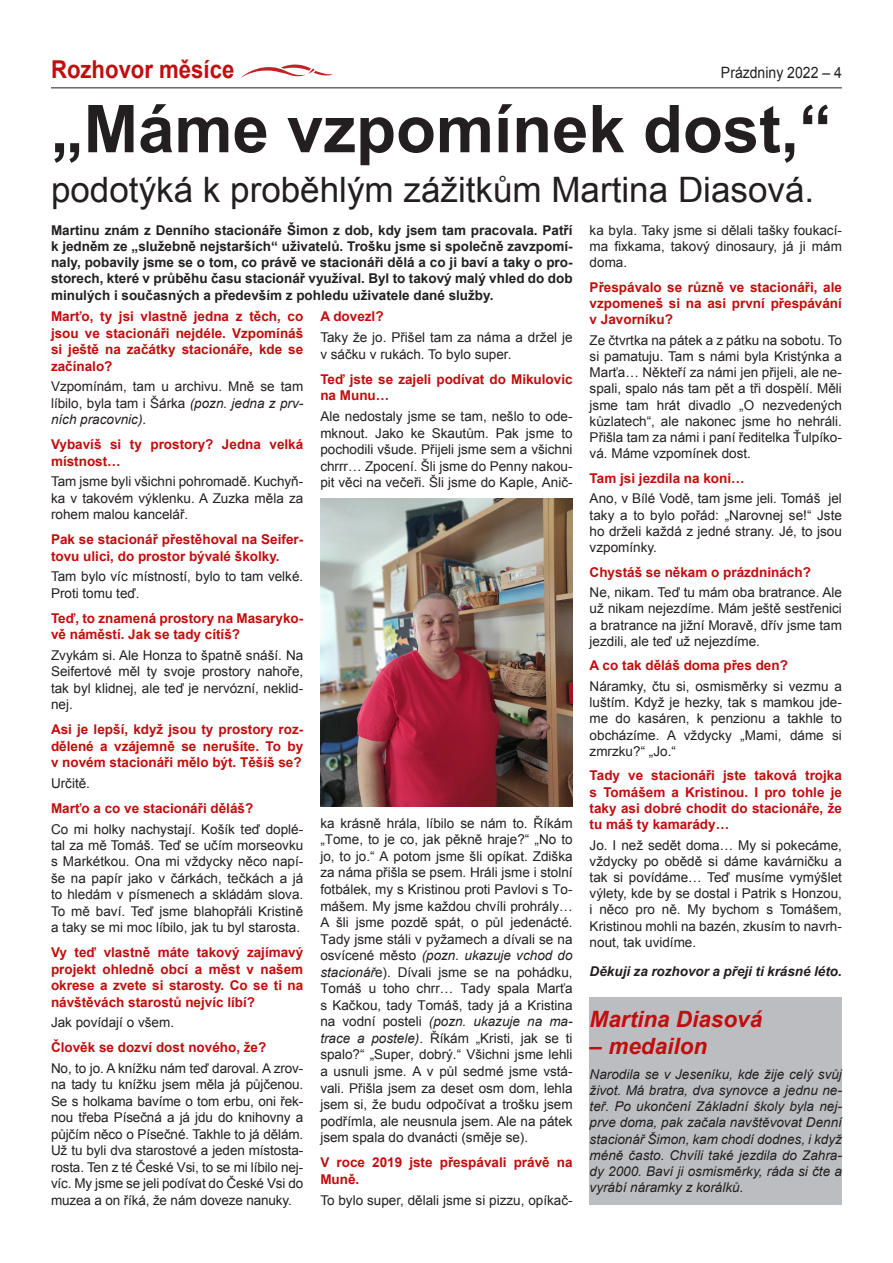
<style>
.page{position:relative;width:893px;height:1263px;background:#fff}
.page>*{position:absolute;margin:0;border:0;box-sizing:border-box;transform-origin:0 0}
.t1{font:700 66px "Arial";color:#231f20}
.t2{font:35.1px "Arial";color:#231f20}
.t3{font:700 24.6px "Arial";color:#c20d0e;scale:.9 1}
.t4{font:italic 700 22.5px "Arial";color:#c20d0e}
.t5{font:15.6px "Arial";color:#231f20;scale:.9 1}
.Otázka_rozhovoru{font:13.5px/16.5px "Arial";color:#231f20;text-align:justify}
.Otázka_rozhovoru-2{font:700 13.5px/16.5px "Arial";color:#c20d0e;text-align:justify}
.t6{font:700 13.5px/16.2px "Arial";color:#231f20;text-align:justify}
.medailon{font:italic 13.5px/16.2px "Arial";color:#231f20;text-align:justify}
.Otázka_rozhovoru-3{font:italic 700 13.5px "Arial";color:#231f20}
.s1{font-style:italic}
</style>
<div class="page">
<div style="left:590px;top:997px;width:252px;height:208px;background:#bcbdc0"></div>
<svg style="left:241px;top:65px;width:92px;height:13px"></svg>
<hr style="left:51px;top:87px;width:791px;height:1px;background:#231f20">
<img style="left:320px;top:499px;width:253px;height:308px">
<p class="t3" style="left:51px;top:53px;width:205px">Rozhovor měsíce</p>
<p class="t5" style="left:721px;top:62px;width:136px">Prázdniny 2022 – 4</p>
<p class="t1" style="left:51px;top:85px;width:782px">„Máme vzpomínek dost,“</p>
<p class="t2" style="left:51px;top:166px;width:765px">podotýká k proběhlým zážitkům Martina Diasová.</p>
<p class="t6" style="left:51px;top:222px;width:523px">Martinu znám z Denního stacionáře Šimon z dob, kdy jsem tam pracovala. Patří k jedněm ze „služebně nejstarších“ uživatelů. Trošku jsme si společně zavzpomí&shy;naly, pobavily jsme se o tom, co právě ve stacionáři dělá a co ji baví a taky o pro&shy;storech, které v průběhu času stacionář využíval. Byl to takový malý vhled do dob minulých i současných a především z pohledu uživatele dané služby.</p>
<p class="Otázka_rozhovoru-2" style="left:51px;top:309px;width:254px">Marťo, ty jsi vlastně jedna z těch, co jsou ve stacionáři nejdéle. Vzpomínáš si ještě na začátky stacionáře, kde se začínalo?</p>
<p class="Otázka_rozhovoru" style="left:51px;top:378px;width:254px">Vzpomínám, tam u archivu. Mně se tam líbilo, byla tam i Šárka <span class="s1">(pozn. jedna z prv&shy;ních pracovnic)</span>.</p>
<p class="Otázka_rozhovoru-2" style="left:51px;top:437px;width:254px">Vybavíš si ty prostory? Jedna velká místnost…</p>
<p class="Otázka_rozhovoru" style="left:51px;top:473px;width:254px">Tam jsme byli všichni pohromadě. Kuchyň&shy;ka v takovém výklenku. A Zuzka měla za rohem malou kancelář.</p>
<p class="Otázka_rozhovoru-2" style="left:51px;top:532px;width:254px">Pak se stacionář přestěhoval na Seifer&shy;tovu ulici, do prostor bývalé školky.</p>
<p class="Otázka_rozhovoru" style="left:51px;top:568px;width:254px">Tam bylo víc místností, bylo to tam velké.<br>Proti tomu teď.</p>
<p class="Otázka_rozhovoru-2" style="left:51px;top:610px;width:254px">Teď, to znamená prostory na Masaryko&shy;vě náměstí. Jak se tady cítíš?</p>
<p class="Otázka_rozhovoru" style="left:51px;top:647px;width:254px">Zvykám si. Ale Honza to špatně snáší. Na Seifertové měl ty svoje prostory nahoře, tak byl klidnej, ale teď je nervózní, neklid&shy;nej.</p>
<p class="Otázka_rozhovoru-2" style="left:51px;top:722px;width:254px">Asi je lepší, když jsou ty prostory roz&shy;dělené a vzájemně se nerušíte. To by v novém stacionáři mělo být. Těšíš se?</p>
<p class="Otázka_rozhovoru" style="left:51px;top:775px;width:41px">Určitě.</p>
<p class="Otázka_rozhovoru-2" style="left:51px;top:800px;width:204px">Marťo a co ve stacionáři děláš?</p>
<p class="Otázka_rozhovoru" style="left:51px;top:821px;width:254px">Co mi holky nachystají. Košík teď doplé&shy;tal za mě Tomáš. Teď se učím morseovku s Markétkou. Ona mi vždycky něco napí&shy;še na papír jako v čárkách, tečkách a já to hledám v písmenech a skládám slova.<br>To mě baví. Teď jsme blahopřáli Kristině a taky se mi moc líbilo, jak tu byl starosta.</p>
<p class="Otázka_rozhovoru-2" style="left:51px;top:944px;width:254px">Vy teď vlastně máte takový zajímavý projekt ohledně obcí a měst v našem okrese a zvete si starosty. Co se ti na návštěvách starostů nejvíc líbí?</p>
<p class="Otázka_rozhovoru" style="left:51px;top:1014px;width:125px">Jak povídají o všem.</p>
<p class="Otázka_rozhovoru-2" style="left:51px;top:1039px;width:217px">Člověk se dozví dost nového, že?</p>
<p class="Otázka_rozhovoru" style="left:51px;top:1060px;width:254px">No, to jo. A knížku nám teď daroval. A zrov&shy;na tady tu knížku jsem měla já půjčenou.<br>Se s holkama bavíme o tom erbu, oni řek&shy;nou třeba Písečná a já jdu do knihovny a půjčím něco o Písečné. Takhle to já dělám.<br>Už tu byli dva starostové a jeden místosta&shy;rosta. Ten z té České Vsi, to se mi líbilo nej&shy;víc. My jsme se jeli podívat do České Vsi do muzea a on říká, že nám doveze nanuky.</p>
<p class="Otázka_rozhovoru" style="left:590px;top:222px;width:254px">ka byla. Taky jsme si dělali tašky foukací&shy;ma fixkama, takový dinosaury, já ji mám doma.</p>
<p class="Otázka_rozhovoru-2" style="left:590px;top:279px;width:254px">Přespávalo se různě ve stacionáři, ale vzpomeneš si na asi první přespávání v Javorníku?</p>
<p class="Otázka_rozhovoru" style="left:590px;top:332px;width:254px">Ze čtvrtka na pátek a z pátku na sobotu. To si pamatuju. Tam s námi byla Kristýnka a Marťa… Někteří za námi jen přijeli, ale ne&shy;spali, spalo nás tam pět a tři dospělí. Měli jsme tam hrát divadlo „O nezvedených kůzlatech“, ale nakonec jsme ho nehráli.<br>Přišla tam za námi i paní ředitelka Ťulpíko&shy;vá. Máme vzpomínek dost.</p>
<p class="Otázka_rozhovoru-2" style="left:590px;top:470px;width:157px">Tam jsi jezdila na koni…</p>
<p class="Otázka_rozhovoru" style="left:590px;top:491px;width:254px">Ano, v Bílé Vodě, tam jsme jeli. Tomáš jel taky a to bylo pořád: „Narovnej se!“ Jste ho drželi každá z jedné strany. Jé, to jsou vzpomínky.</p>
<p class="Otázka_rozhovoru-2" style="left:590px;top:564px;width:223px">Chystáš se někam o prázdninách?</p>
<p class="Otázka_rozhovoru" style="left:590px;top:584px;width:254px">Ne, nikam. Teď tu mám oba bratrance. Ale už nikam nejezdíme. Mám ještě sestřenici a bratrance na jižní Moravě, dřív jsme tam jezdili, ale teď už nejezdíme.</p>
<p class="Otázka_rozhovoru-2" style="left:590px;top:658px;width:200px">A co tak děláš doma přes den?</p>
<p class="Otázka_rozhovoru" style="left:590px;top:678px;width:254px">Náramky, čtu si, osmisměrky si vezmu a luštím. Když je hezky, tak s mamkou jde&shy;me do kasáren, k penzionu a takhle to obcházíme. A vždycky „Mami, dáme si zmrzku?“ „Jo.“</p>
<p class="Otázka_rozhovoru-2" style="left:590px;top:768px;width:254px">Tady ve stacionáři jste taková trojka s Tomášem a Kristinou. I pro tohle je taky asi dobré chodit do stacionáře, že tu máš ty kamarády…</p>
<p class="Otázka_rozhovoru" style="left:590px;top:837px;width:254px">Jo. I než sedět doma… My si pokecáme, vždycky po obědě si dáme kavárničku a tak si povídáme… Teď musíme vymýšlet výlety, kde by se dostal i Patrik s Honzou, i něco pro ně. My bychom s Tomášem, Kristinou mohli na bazén, zkusím to navrh&shy;nout, tak uvidíme.</p>
<p class="Otázka_rozhovoru-3" style="left:590px;top:962px;width:254px">Děkuji za rozhovor a přeji ti krásné léto.</p>
<p class="t4" style="left:590px;top:1004px;width:174px">Martina Diasová</p>
<p class="t4" style="left:590px;top:1031px;width:119px">– medailon</p>
<p class="medailon" style="left:590px;top:1066px;width:254px">Narodila se v Jeseníku, kde žije celý svůj život. Má bratra, dva synovce a jednu ne&shy;teř. Po ukončení Základní školy byla nej&shy;prve doma, pak začala navštěvovat Denní stacionář Šimon, kam chodí dodnes, i když méně často. Chvíli také jezdila do Zahra&shy;dy 2000. Baví ji osmisměrky, ráda si čte a vyrábí náramky z korálků.</p>
<p class="Otázka_rozhovoru-2" style="left:320px;top:309px;width:65px">A dovezl?</p>
<p class="Otázka_rozhovoru" style="left:320px;top:329px;width:254px">Taky že jo. Přišel tam za náma a držel je v sáčku v rukách. To bylo super.</p>
<p class="Otázka_rozhovoru-2" style="left:320px;top:371px;width:254px">Teď jste se zajeli podívat do Mikulovic na Munu…</p>
<p class="Otázka_rozhovoru" style="left:320px;top:408px;width:254px">Ale nedostaly jsme se tam, nešlo to ode&shy;mknout. Jako ke Skautům. Pak jsme to pochodili všude. Přijeli jsme sem a všichni chrrr… Zpocení. Šli jsme do Penny nakou&shy;pit věci na večeři. Šli jsme do Kaple, Anič-</p>
<p class="Otázka_rozhovoru" style="left:320px;top:815px;width:254px">ka krásně hrála, líbilo se nám to. Říkám „Tome, to je co, jak pěkně hraje?“ „No to jo, to jo.“ A potom jsme šli opíkat. Zdiška za náma přišla se psem. Hráli jsme i stolní fotbálek, my s Kristinou proti Pavlovi s To&shy;mášem. My jsme každou chvíli prohrály… A šli jsme pozdě spát, o půl jedenácté.<br>Tady jsme stáli v pyžamech a dívali se na osvícené město <span class="s1">(pozn. ukazuje vchod do stacionář</span>e). Dívali jsme se na pohádku, Tomáš u toho chrr… Tady spala Marťa s Kačkou, tady Tomáš, tady já a Kristina na vodní posteli <span class="s1">(pozn. ukazuje na ma&shy;trace a postele)</span>. Říkám „Kristi, jak se ti spalo?“ „Super, dobrý.“ Všichni jsme lehli a usnuli jsme. A v půl sedmé jsme vstá&shy;vali. Přišla jsem za deset osm dom, lehla jsem si, že budu odpočívat a trošku jsem podřímla, ale neusnula jsem. Ale na pátek jsem spala do dvanácti (směje se).</p>
<p class="Otázka_rozhovoru-2" style="left:320px;top:1154px;width:254px">V roce 2019 jste přespávali právě na<br>Muně.</p>
<p class="Otázka_rozhovoru" style="left:320px;top:1192px;width:254px">To bylo super, dělali jsme si pizzu, opíkač-</p>
</div>
